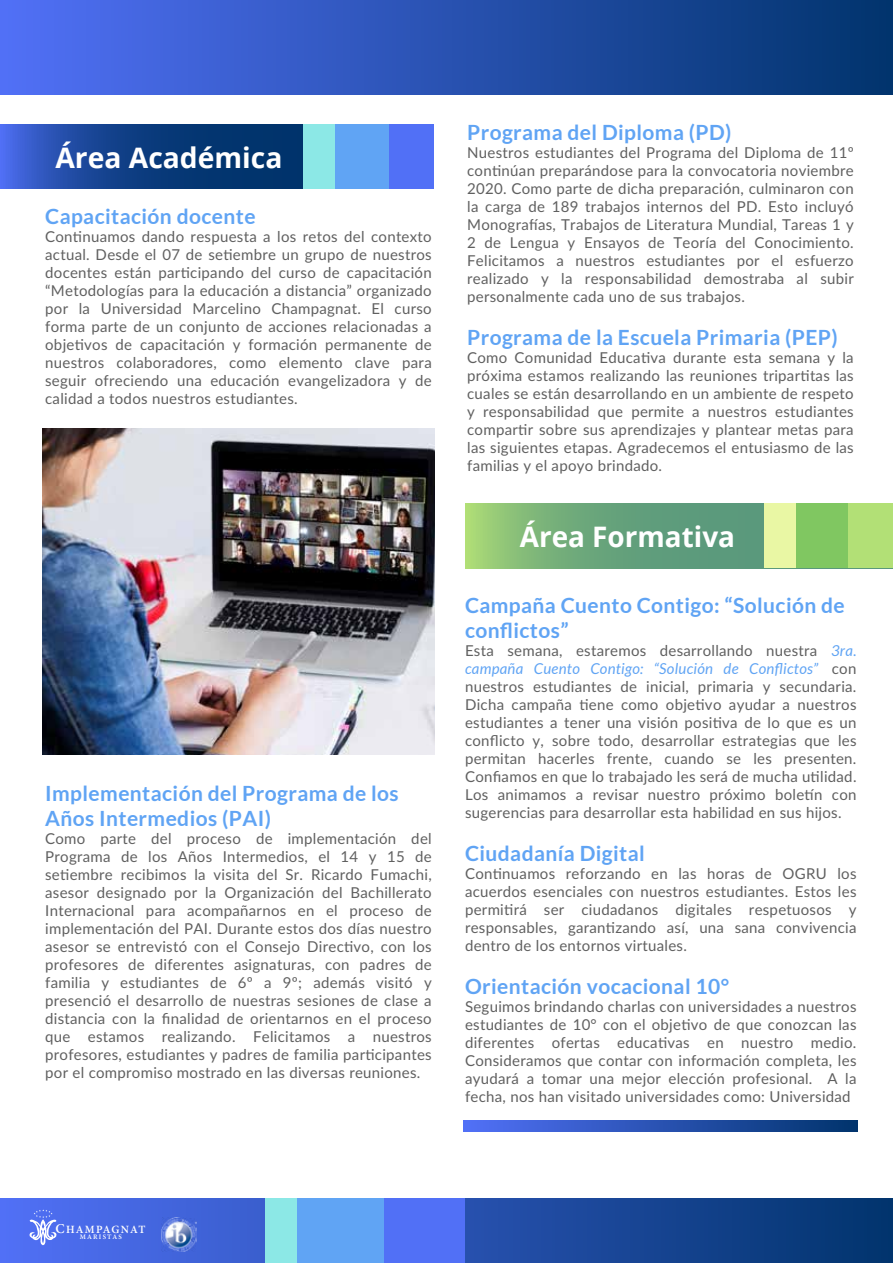
<style>
.page{position:relative;width:893px;height:1263px;background:#fff}
.page>*{position:absolute;margin:0;border:0;box-sizing:border-box;transform-origin:0 0}
.t1{font:700 28.2px "Open Sans";color:#fff}
.t2{font:700 21px/25.2px "Lato";letter-spacing:.02em;color:#60a4f4}
.t3{font:15px/18px "Lato";letter-spacing:.02em;color:#606060;text-align:justify}
.t4{font:600 11.1px "Minion Pro";letter-spacing:.09em;color:#fff}
.t5{font:600 6.9px "Minion Pro";letter-spacing:.18em;color:#fff}
.s1{font-style:italic;color:#60a4f4}
.s2{font-size:13.65px}
</style>
<div class="page">
<svg style="left:0;top:1198px;width:893px;height:65px;background:#254faa"></svg>
<svg style="left:28px;top:1209px;width:30px;height:36px"></svg>
<div style="left:265px;top:1198px;width:32px;height:65px;background:#8ce8e6"></div>
<div style="left:297px;top:1198px;width:87px;height:65px;background:#60a4f4"></div>
<div style="left:384px;top:1198px;width:81px;height:65px;background:#5170f6"></div>
<svg style="left:464px;top:1121px;width:393px;height:10px;background:#2951b1"></svg>
<img style="left:161px;top:1217px;width:35px;height:34px">
<div style="left:0;top:0;width:893px;height:94px;background:linear-gradient(to right,#5170f7,#01346c)"></div>
<svg style="left:465px;top:503px;width:299px;height:65px;background:#6faa7a"></svg>
<div style="left:764px;top:503px;width:32px;height:65px;background:#e9f7a4"></div>
<div style="left:796px;top:503px;width:53px;height:65px;background:#80c761"></div>
<div style="left:849px;top:503px;width:44px;height:65px;background:#b2e076"></div>
<hr style="left:232px;top:0;width:76px;height:1px;background:#cb5962">
<svg style="left:0;top:124px;width:303px;height:65px;background:#13418d"></svg>
<div style="left:303px;top:124px;width:32px;height:65px;background:#8ce8e6"></div>
<div style="left:335px;top:124px;width:54px;height:65px;background:#60a4f4"></div>
<div style="left:389px;top:124px;width:45px;height:65px;background:#5170f6"></div>
<img style="left:43px;top:429px;width:391px;height:326px">
<h1 class="t1" style="left:55px;top:137px;width:229px">Área Académica</h1>
<h2 class="t2" style="left:45px;top:204px;width:212px">Capacitación docente</h2>
<p class="t3" style="left:45px;top:227px;width:388px">Continuamos dando respuesta a los retos del contexto actual. Desde el 07 de setiembre un grupo de nuestros docentes están participando del curso de capacitación “Metodologías para la educación a distancia” organizado por la Universidad Marcelino Champagnat. El curso forma parte de un conjunto de acciones relacionadas a objetivos de capacitación y formación permanente de nuestros colaboradores, como elemento clave para seguir ofreciendo una educación evangelizadora y de calidad a todos nuestros estudiantes.</p>
<h2 class="t2" style="left:45px;top:780px;width:355px">Implementación del Programa de los<br>Años Intermedios (PAI)</h2>
<p class="t3" style="left:45px;top:829px;width:388px">Como parte del proceso de implementación del Programa de los Años Intermedios, el 14 y 15 de setiembre recibimos la visita del Sr. Ricardo Fumachi, asesor designado por la Organización del Bachillerato Internacional para acompañarnos en el proceso de implementación del PAI. Durante estos dos días nuestro asesor se entrevistó con el Consejo Directivo, con los profesores de diferentes asignaturas, con padres de familia y estudiantes de 6º a 9º; además visitó y presenció el desarrollo de nuestras sesiones de clase a distancia con la finalidad de orientarnos en el proceso que estamos realizando. Felicitamos a nuestros profesores, estudiantes y padres de familia participantes por el compromiso mostrado en las diversas reuniones.</p>
<h2 class="t2" style="left:467px;top:119px;width:266px">Programa del Diploma (PD)</h2>
<p class="t3" style="left:467px;top:143px;width:388px">Nuestros estudiantes del Programa del Diploma de 11º continúan preparándose para la convocatoria noviembre 2020. Como parte de dicha preparación, culminaron con la carga de 189 trabajos internos del PD. Esto incluyó Monografías, Trabajos de Literatura Mundial, Tareas 1 y 2 de Lengua y Ensayos de Teoría del Conocimiento.<br>Felicitamos a nuestros estudiantes por el esfuerzo realizado y la responsabilidad demostraba al subir personalmente cada uno de sus trabajos.</p>
<h2 class="t2" style="left:467px;top:324px;width:372px">Programa de la Escuela Primaria (PEP)</h2>
<p class="t3" style="left:467px;top:348px;width:388px">Como Comunidad Educativa durante esta semana y la próxima estamos realizando las reuniones tripartitas las cuales se están desarrollando en un ambiente de respeto y responsabilidad que permite a nuestros estudiantes compartir sobre sus aprendizajes y plantear metas para las siguientes etapas. Agradecemos el entusiasmo de las familias y el apoyo brindado.</p>
<h1 class="t1" style="left:520px;top:517px;width:217px">Área Formativa</h1>
<h2 class="t2" style="left:465px;top:592px;width:381px">Campaña Cuento Contigo: “Solución de conflictos”</h2>
<p class="t3" style="left:465px;top:641px;width:393px">Esta semana, estaremos desarrollando nuestra <span class="s1">3ra. campaña Cuento Contigo: “Solución de Conflictos”</span> con nuestros estudiantes de inicial, primaria y secundaria.<br>Dicha campaña tiene como objetivo ayudar a nuestros estudiantes a tener una visión positiva de lo que es un conflicto y, sobre todo, desarrollar estrategias que les permitan hacerles frente, cuando se les presenten.<br>Confiamos en que lo trabajado les será de mucha utilidad.<br>Los animamos a revisar nuestro próximo boletín con sugerencias para desarrollar esta habilidad en sus hijos.</p>
<h2 class="t2" style="left:465px;top:840px;width:181px">Ciudadanía Digital</h2>
<p class="t3" style="left:465px;top:864px;width:393px">Continuamos reforzando en las horas de OGRU los acuerdos esenciales con nuestros estudiantes. Estos les permitirá ser ciudadanos digitales respetuosos y responsables, garantizando así, una sana convivencia dentro de los entornos virtuales.</p>
<h2 class="t2" style="left:465px;top:973px;width:266px">Orientación vocacional 10°</h2>
<p class="t3" style="left:465px;top:997px;width:393px">Seguimos brindando charlas con universidades a nuestros estudiantes de 10° con el objetivo de que conozcan las diferentes ofertas educativas en nuestro medio.<br>Consideramos que contar con información completa, les ayudará a tomar una mejor elección profesional. A la fecha, nos han visitado universidades como: Universidad</p>
<p class="t4" style="left:55px;top:1221px;width:92px"><span class="s2">C</span>HAMPAGNAT</p>
<p class="t5" style="left:80px;top:1232px;width:44px">MARISTAS</p>
</div>
